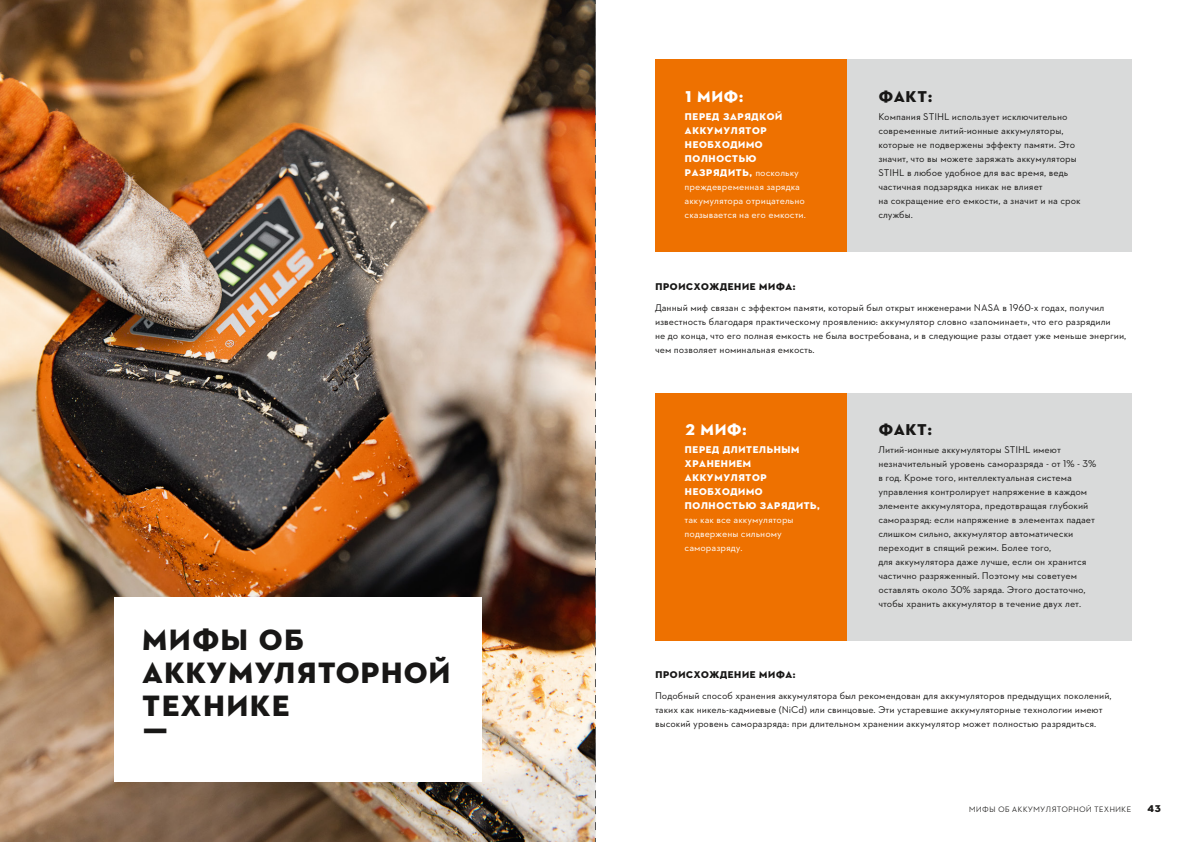
<style>
.page{position:relative;width:1191px;height:842px;background:#fff}
.page>*{position:absolute;margin:0;border:0;box-sizing:border-box;transform-origin:0 0}
.t1{font:30px/33px "STIHL Contraface Display Titling";letter-spacing:-.015em;color:#181716}
.t2{font:16px "STIHL Contraface Display Titling";color:#fff}
.t3{font:16px "STIHL Contraface Display Titling";color:#181716}
.t4{font:10px/14px "STIHL Contraface Text";color:#181716}
.t5{font:10px/14px "STIHL Contraface Display Titling";color:#fff}
.t6{font:10px/14px "STIHL Contraface Text";color:#fff}
.t7{font:10px "STIHL Contraface Display Titling";color:#181716}
.t8{font:500 8px "STIHL Contraface Display";color:#181716}
.s1{font-family:"STIHL Contraface Text"}
</style>
<div class="page">
<img style="left:0;top:0;width:1132px;height:842px">
<div style="left:655px;top:60px;width:192px;height:192px;background:#ee7100"></div>
<div style="left:847px;top:60px;width:284px;height:192px;background:#d9dada"></div>
<svg style="left:595px;top:12px;width:1px;height:830px"></svg>
<div style="left:114px;top:598px;width:367px;height:184px;background:#fff"></div>
<div style="left:847px;top:393px;width:284px;height:247px;background:#d9dada"></div>
<div style="left:655px;top:393px;width:192px;height:247px;background:#ee7100"></div>
<h1 class="t1" style="left:142px;top:623px;width:311px">Мифы об аккумуляторной технике<br>ƒ</h1>
<h2 class="t2" style="left:685px;top:86px;width:60px">1 миф:</h2>
<h2 class="t3" style="left:878px;top:86px;width:56px">факт:</h2>
<p class="t4" style="left:878px;top:109px;width:204px">Компания STIHL использует исключительно современные литий-ионные аккумуляторы, которые не подвержены эффекту памяти. Это значит, что вы можете заряжать аккумуляторы STIHL в любое удобное для вас время, ведь частичная подзарядка никак не влияет<br>на сокращение его емкости, а значит и на срок службы.</p>
<p class="t5" style="left:684px;top:109px;width:116px">Перед зарядкой аккумулятор необходимо полностью разрядить, <span class="s1">поскольку</span></p>
<p class="t6" style="left:684px;top:179px;width:123px">преждевременная зарядка аккумулятора отрицательно сказывается на его емкости.</p>
<p class="t7" style="left:655px;top:281px;width:142px">Происхождение мифа:</p>
<p class="t4" style="left:655px;top:300px;width:473px">Данный миф связан с эффектом памяти, который был открыт инженерами NASA в 1960-х годах, получил известность благодаря практическому проявлению: аккумулятор словно «запоминает», что его разрядили<br>не до конца, что его полная емкость не была востребована, и в следующие разы отдает уже меньше энергии, чем позволяет номинальная емкость.</p>
<h2 class="t2" style="left:685px;top:419px;width:64px">2 миф:</h2>
<p class="t5" style="left:684px;top:443px;width:137px">Перед длительным хранением аккумулятор необходимо полностью зарядить,</p>
<p class="t6" style="left:684px;top:513px;width:111px">так как все аккумуляторы подвержены сильному саморазряду.</p>
<p class="t7" style="left:655px;top:669px;width:142px">Происхождение мифа:</p>
<h2 class="t3" style="left:878px;top:419px;width:56px">факт:</h2>
<p class="t4" style="left:878px;top:443px;width:220px">Литий-ионные аккумуляторы STIHL имеют незначительный уровень саморазряда - от 1% - 3% в год. Кроме того, интеллектуальная система управления контролирует напряжение в каждом элементе аккумулятора, предотвращая глубокий саморазряд: если напряжение в элементах падает слишком сильно, аккумулятор автоматически переходит в спящий режим. Более того,<br>для аккумулятора даже лучше, если он хранится частично разряженный. Поэтому мы советуем оставлять около 30% заряда. Этого достаточно, чтобы хранить аккумулятор в течение двух лет.</p>
<p class="t4" style="left:655px;top:688px;width:458px">Подобный способ хранения аккумулятора был рекомендован для аккумуляторов предыдущих поколений, таких как никель-кадмиевые (NiCd) или свинцовые. Эти устаревшие аккумуляторные технологии имеют высокий уровень саморазряда: при длительном хранении аккумулятор может полностью разрядиться.</p>
<p class="t8" style="left:969px;top:805px;width:164px">Мифы об аккумуляторной технике</p>
<p class="t7" style="left:1147px;top:802px;width:15px">43</p>
</div>
